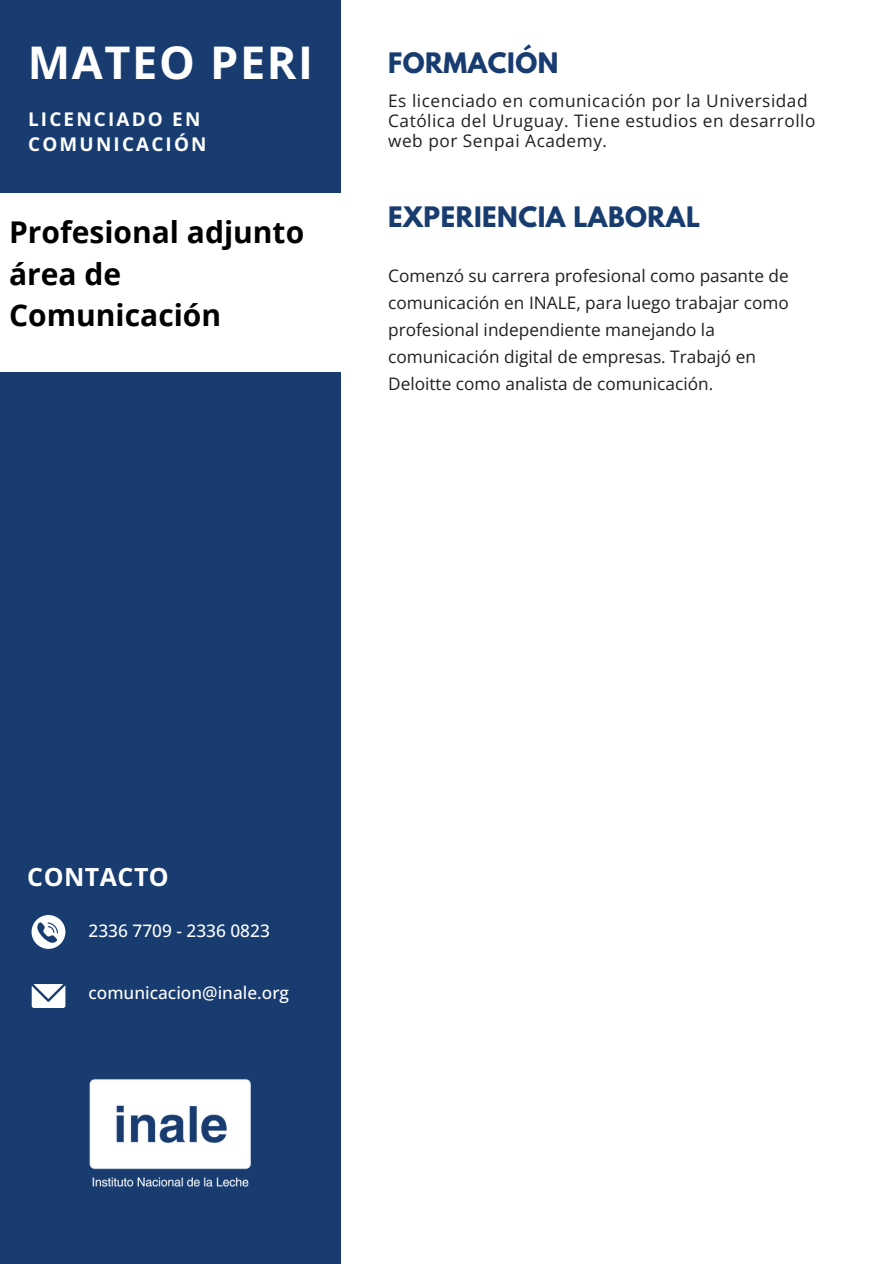
<style>
.page{position:relative;width:894px;height:1264px;background:#fff}
.page>*{position:absolute;margin:0;border:0;box-sizing:border-box;transform-origin:0 0}
.t1{font:700 45px "Open Sans";letter-spacing:.035em;color:#fff}
.t2{font:700 30px/41.7px "Open Sans";color:#000}
.t3{font:700 24.9px "League Spartan";letter-spacing:.02em;color:#183c70}
.t4{font:700 24.9px "Open Sans";letter-spacing:.02em;color:#fff}
.t5{font:700 18.9px/24.8px "Open Sans";letter-spacing:.115em;color:#fff}
.t6{font:17.25px/27px "Open Sans";color:#202021}
.t7{font:17.25px/20.2px "Open Sans";letter-spacing:.03em;color:#202021}
.t8{font:500 17.25px "Open Sans";color:#fff}
</style>
<div class="page">
<div style="left:0;top:0;width:341px;height:1263px;background:#183c70"></div>
<svg style="left:32px;top:984px;width:33px;height:23px"></svg>
<svg style="left:32px;top:915px;width:33px;height:33px"></svg>
<img style="left:89px;top:1079px;width:162px;height:108px">
<div style="left:0;top:193px;width:358px;height:178px;background:#fff"></div>
<p class="t1" style="left:28px;top:31px;width:287px">MATEO PERI</p>
<p class="t5" style="left:28px;top:106px;width:180px">LICENCIADO EN<br>COMUNICACIÓN</p>
<p class="t2" style="left:9px;top:211px;width:296px">Profesional adjunto área de<br>Comunicación</p>
<h3 class="t3" style="left:388px;top:50px;width:172px">FORMACIÓN</h3>
<h4 class="t7" style="left:388px;top:90px;width:428px">Es licenciado en comunicación por la Universidad<br>Católica del Uruguay. Tiene estudios en desarrollo web por Senpai Academy.</h4>
<p class="t3" style="left:388px;top:204px;width:313px">EXPERIENCIA LABORAL</p>
<h1 class="t6" style="left:388px;top:262px;width:402px">Comenzó su carrera profesional como pasante de comunicación en INALE, para luego trabajar como profesional independiente manejando la comunicación digital de empresas. Trabajó en Deloitte como analista de comunicación.</h1>
<p class="t4" style="left:27px;top:859px;width:143px">CONTACTO</p>
<h2 class="t8" style="left:88px;top:918px;width:183px">2336 7709 - 2336 0823</h2>
<p class="t8" style="left:88px;top:980px;width:202px">comunicacion@inale.org</p>
</div>
